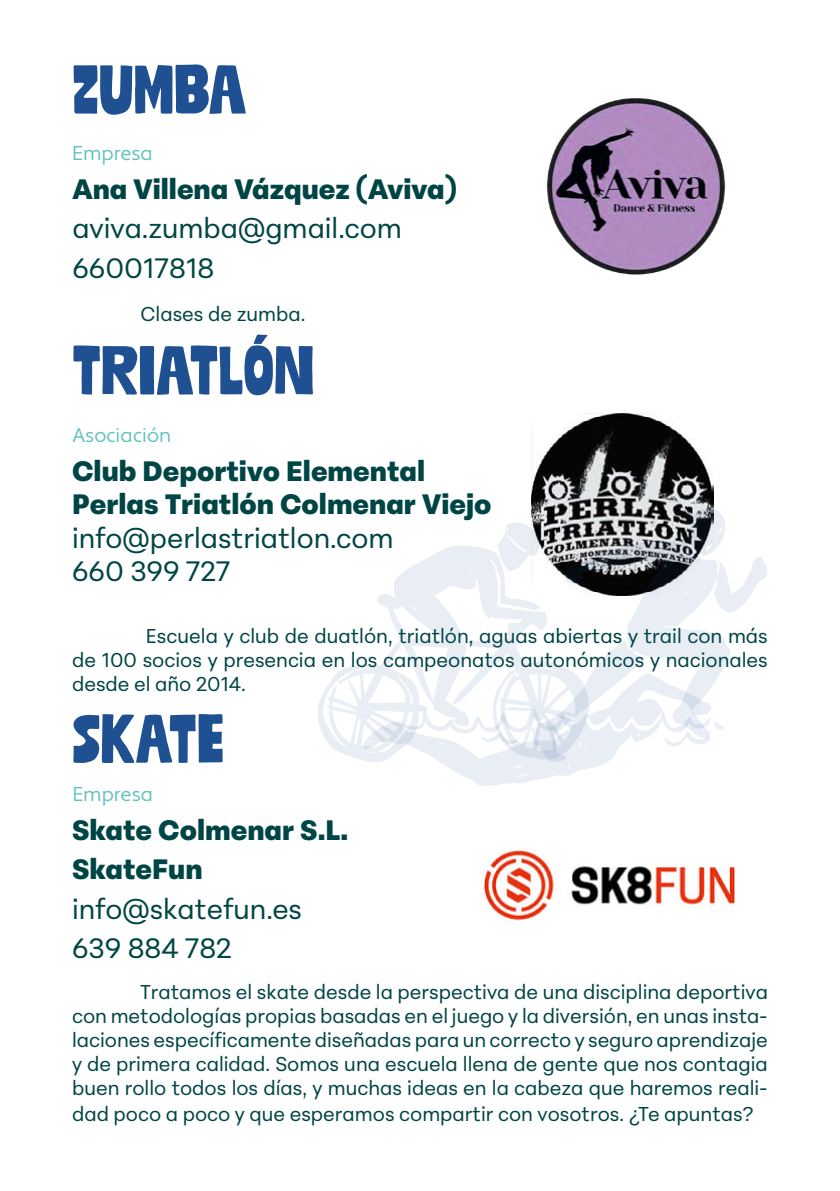
<style>
.page{position:relative;width:840px;height:1191px;background:#fff}
.page>*{position:absolute;margin:0;border:0;box-sizing:border-box;transform-origin:0 0}
.t1{font:900 66px "Mudstone Sans";color:#1f5092}
.t2{font:28px "Peridot PE Variable";color:#004545}
.t3{font:20px/24px "Peridot PE Variable";color:#004545;text-align:justify}
.t4{font:20px "Apertura";color:#63c2be}
</style>
<div class="page">
<img style="left:531px;top:413px;width:182px;height:95px">
<img style="left:483px;top:849px;width:252px;height:72px">
<svg style="left:318px;top:545px;width:162px;height:215px"></svg>
<svg style="left:480px;top:508px;width:287px;height:222px"></svg>
<svg style="left:363px;top:672px;width:348px;height:114px;fill:#eef1f6"></svg>
<img style="left:546px;top:98px;width:180px;height:177px">
<p class="t1" style="left:72px;top:47px;width:175px">ZUMBA</p>
<p class="t4" style="left:72px;top:141px;width:82px">Empresa</p>
<p class="t2" style="left:72px;top:167px;width:386px">Ana Villena Vázquez (Aviva)</p>
<p class="t2" style="left:72px;top:206px;width:331px">aviva.zumba@gmail.com</p>
<p class="t2" style="left:72px;top:245px;width:143px">660017818</p>
<p class="t3" style="left:140px;top:300px;width:166px">Clases de zumba.</p>
<p class="t1" style="left:72px;top:328px;width:243px">TRIATLÓN</p>
<p class="t4" style="left:72px;top:423px;width:100px">Asociación</p>
<p class="t2" style="left:72px;top:448px;width:354px">Club Deportivo Elemental</p>
<p class="t2" style="left:72px;top:482px;width:420px">Perlas Triatlón Colmenar Viejo</p>
<p class="t2" style="left:72px;top:515px;width:323px">info@perlastriatlon.com</p>
<p class="t2" style="left:72px;top:549px;width:160px">660 399 727</p>
<p class="t3" style="left:72px;top:622px;width:697px;text-indent:74px">Escuela y club de duatlón, triatlón, aguas abiertas y trail con más de 100 socios y presencia en los campeonatos autonómicos y nacionales desde el año 2014.</p>
<p class="t1" style="left:72px;top:696px;width:153px">SKATE</p>
<p class="t4" style="left:72px;top:782px;width:82px">Empresa</p>
<p class="t2" style="left:72px;top:807px;width:278px">Skate Colmenar S.L.</p>
<p class="t2" style="left:72px;top:847px;width:132px">SkateFun</p>
<p class="t2" style="left:72px;top:886px;width:231px">info@skatefun.es</p>
<p class="t2" style="left:72px;top:925px;width:161px">639 884 782</p>
<p class="t3" style="left:72px;top:978px;width:697px;text-indent:68px">Tratamos el skate desde la perspectiva de una disciplina deportiva con metodologías propias basadas en el juego y la diversión, en unas insta&shy;laciones específicamente diseñadas para un correcto y seguro aprendizaje y de primera calidad. Somos una escuela llena de gente que nos contagia buen rollo todos los días, y muchas ideas en la cabeza que haremos reali-</p>
<p class="t3" style="left:72px;top:1100px;width:683px">dad poco a poco y que esperamos compartir con vosotros. ¿Te apuntas?</p>
</div>
